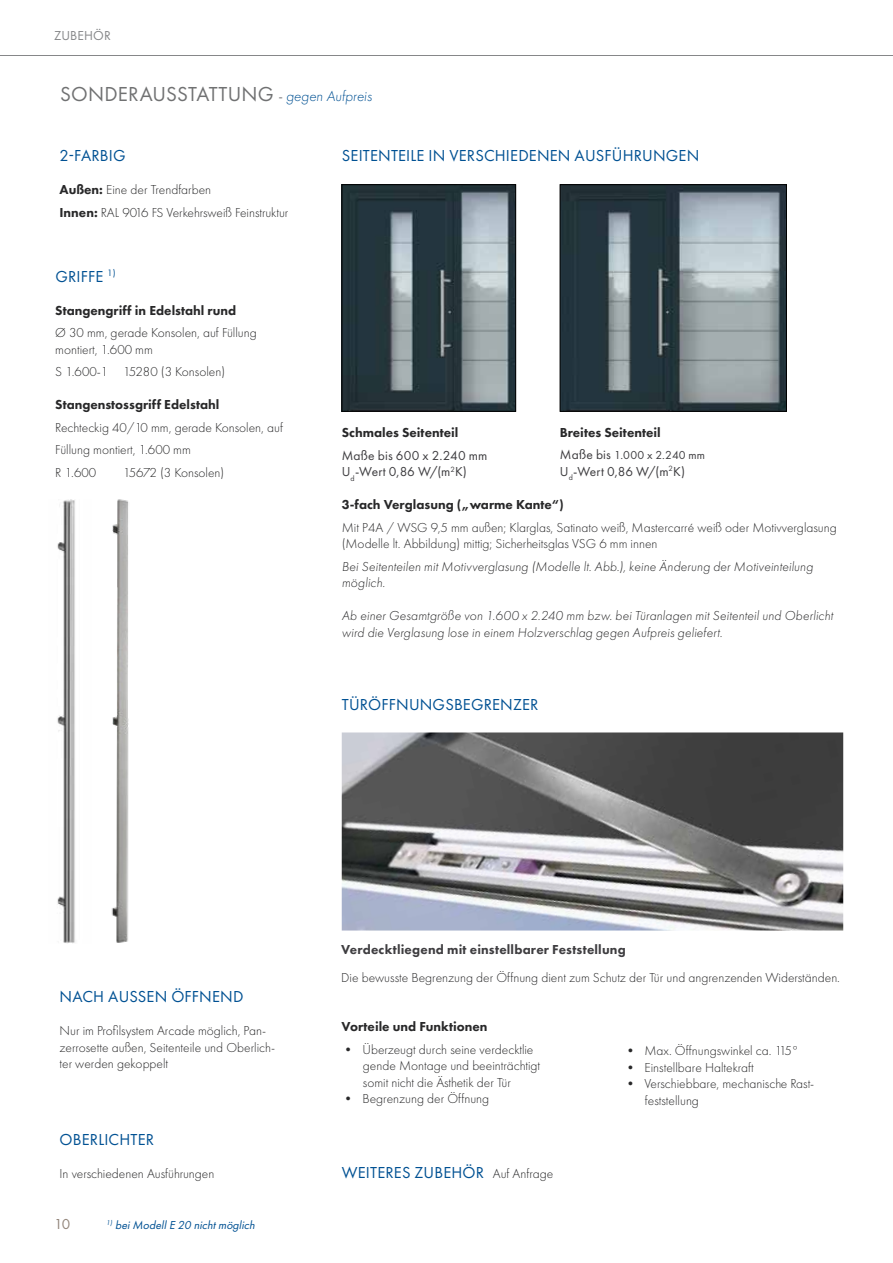
<style>
.page{position:relative;width:893px;height:1263px;background:#fff}
.page>*{position:absolute;margin:0;border:0;box-sizing:border-box;transform-origin:0 0}
.t1{font:21px "Futura PT";letter-spacing:.01em;color:#707172}
.t2{font:16.5px "Futura PT";letter-spacing:.01em;color:#005193}
.t3{font:15px "Futura PT";color:#92857a}
.t4{font:300 13.5px/16.5px "Futura PT";color:#282829}
.t5{font:italic 300 13.5px/16.5px "Futura PT";letter-spacing:.01em;color:#282829}
.t6{font:800 13.5px "Futura PT";color:#282829}
.t7{font:13.5px/16.5px "Futura PT";letter-spacing:.01em;color:#3e3d40}
.t8{font:800 13.5px "Futura PT";letter-spacing:.015em;color:#3e3d40}
.t9{font:13.5px "Futura PT";letter-spacing:.01em;color:#868789}
.t10{font:italic 12px "Futura PT";color:#005193}
.t11{font:12px "Futura PT";letter-spacing:.015em;color:#3e3d40}
.s1{font-weight:300;font-style:italic;font-size:15px;color:#3e3d40}
.s2{font-weight:300;font-style:italic;font-size:15px;color:#005193}
.s3{font-weight:800}
.s4{font-size:13.5px}
.s5{font-weight:300;font-size:13.5px;color:#282829}
</style>
<div class="page">
<hr style="left:0;top:55px;width:893px;height:1px;background:#868789">
<img style="left:342px;top:732px;width:501px;height:198px">
<img style="left:344px;top:186px;width:170px;height:223px">
<div style="left:342px;top:184px;width:174px;height:227px;border:1px solid #000"></div>
<img style="left:562px;top:186px;width:223px;height:223px">
<div style="left:560px;top:184px;width:227px;height:227px;border:1px solid #000"></div>
<img style="left:57px;top:499px;width:18px;height:444px">
<img style="left:111px;top:499px;width:18px;height:444px">
<p class="t9" style="left:54px;top:29px;width:58px">ZUBEHÖR</p>
<h1 class="t1" style="left:60px;top:83px;width:313px">SONDERAUSSTATTUNG <span class="s1">-</span> <span class="s2">gegen Aufpreis</span></h1>
<p class="t2" style="left:60px;top:148px;width:68px">2-FARBIG</p>
<p class="t4" style="left:60px;top:179px;width:230px;line-height:22.5px"><span class="s3">Außen:</span> Eine der Trendfarben<br><span class="s3">Innen:</span> RAL 9016 FS Verkehrsweiß Feinstruktur</p>
<p class="t2" style="left:55px;top:268px;width:62px">GRIFFE <sup>1)</sup></p>
<p class="t6" style="left:55px;top:304px;width:182px">Stangengriff in Edelstahl rund</p>
<p class="t4" style="left:55px;top:325px;width:203px">Ø 30 mm, gerade Konsolen, auf Füllung montiert, 1.600 mm</p>
<p class="t4" style="left:55px;top:364px;width:171px">S 1.600-1 15280 (3 Konsolen)</p>
<p class="t6" style="left:55px;top:399px;width:166px">Stangenstossgriff Edelstahl</p>
<p class="t4" style="left:55px;top:416px;width:229px;line-height:22.5px">Rechteckig 40/10 mm, gerade Konsolen, auf<br>Füllung montiert, 1.600 mm<br>R 1.600</p>
<p class="t4" style="left:123px;top:464px;width:103px">15672 (3 Konsolen)</p>
<p class="t2" style="left:342px;top:148px;width:359px">SEITENTEILE IN VERSCHIEDENEN AUSFÜHRUNGEN</p>
<p class="t6" style="left:560px;top:427px;width:102px">Breites Seitenteil</p>
<p class="t11" style="left:560px;top:449px;width:147px"><span class="s4">Maße bis</span> 1.000 x 2.240 mm</p>
<p class="t7" style="left:560px;top:464px;width:127px">U<sub>d</sub>-Wert 0,86 W/(m<sup>2</sup>K)</p>
<p class="t6" style="left:342px;top:427px;width:118px">Schmales Seitenteil</p>
<p class="t7" style="left:342px;top:448px;width:147px">Maße bis 600 x 2.240 mm<br>U<sub>d</sub>-Wert 0,86 W/(m<sup>2</sup>K)</p>
<p class="t6" style="left:342px;top:499px;width:223px">3-fach Verglasung („warme Kante“)</p>
<p class="t4" style="left:342px;top:520px;width:497px">Mit P4A / WSG 9,5 mm außen; Klarglas, Satinato weiß, Mastercarré weiß oder Motivverglasung (Modelle lt. Abbildung) mittig; Sicherheitsglas VSG 6 mm innen</p>
<p class="t5" style="left:342px;top:559px;width:473px">Bei Seitenteilen mit Motivverglasung (Modelle lt. Abb.), keine Änderung der Motiveinteilung möglich.</p>
<p class="t5" style="left:342px;top:608px;width:493px">Ab einer Gesamtgröße von 1.600 x 2.240 mm bzw. bei Türanlagen mit Seitenteil und Oberlicht wird die Verglasung lose in einem Holzverschlag gegen Aufpreis geliefert.</p>
<p class="t2" style="left:342px;top:696px;width:198px">TÜRÖFFNUNGSBEGRENZER</p>
<p class="t2" style="left:60px;top:988px;width:185px">NACH AUSSEN ÖFFNEND</p>
<p class="t4" style="left:60px;top:1023px;width:217px">Nur im Profilsystem Arcade möglich, Pan&shy;zerrosette außen, Seitenteile und Oberlich&shy;ter werden gekoppelt</p>
<p class="t2" style="left:60px;top:1131px;width:96px">OBERLICHTER</p>
<p class="t4" style="left:60px;top:1165px;width:156px">In verschiedenen Ausführungen</p>
<p class="t3" style="left:54px;top:1216px;width:18px">10</p>
<p class="t10" style="left:106px;top:1219px;width:152px"><sup>1)</sup> beiModellE 20 nichtmöglich</p>
<p class="t8" style="left:341px;top:943px;width:286px">Verdecktliegend mit einstellbarer Feststellung</p>
<p class="t4" style="left:341px;top:969px;width:500px">Die bewusste Begrenzung der Öffnung dient zum Schutz der Tür und angrenzenden Widerständen.</p>
<p class="t6" style="left:342px;top:1021px;width:147px">Vorteile und Funktionen</p>
<p class="t4" style="left:363px;top:1041px;width:179px;text-indent:-21px">• Überzeugt durch seine verdecktlie gende Montage und beeinträchtigt somit nicht die Ästhetik der Tür</p>
<p class="t4" style="left:342px;top:1091px;width:149px">• Begrenzung der Öffnung</p>
<p class="t4" style="left:624px;top:1043px;width:177px">• Max. Öffnungswinkel ca. 115°</p>
<p class="t4" style="left:624px;top:1059px;width:132px">• Einstellbare Haltekraft</p>
<p class="t4" style="left:645px;top:1076px;width:171px;text-indent:-21px">• Verschiebbare, mechanische Rast&shy;feststellung</p>
<p class="t2" style="left:342px;top:1164px;width:213px">WEITERES ZUBEHÖR <span class="s5">Auf Anfrage</span></p>
</div>
